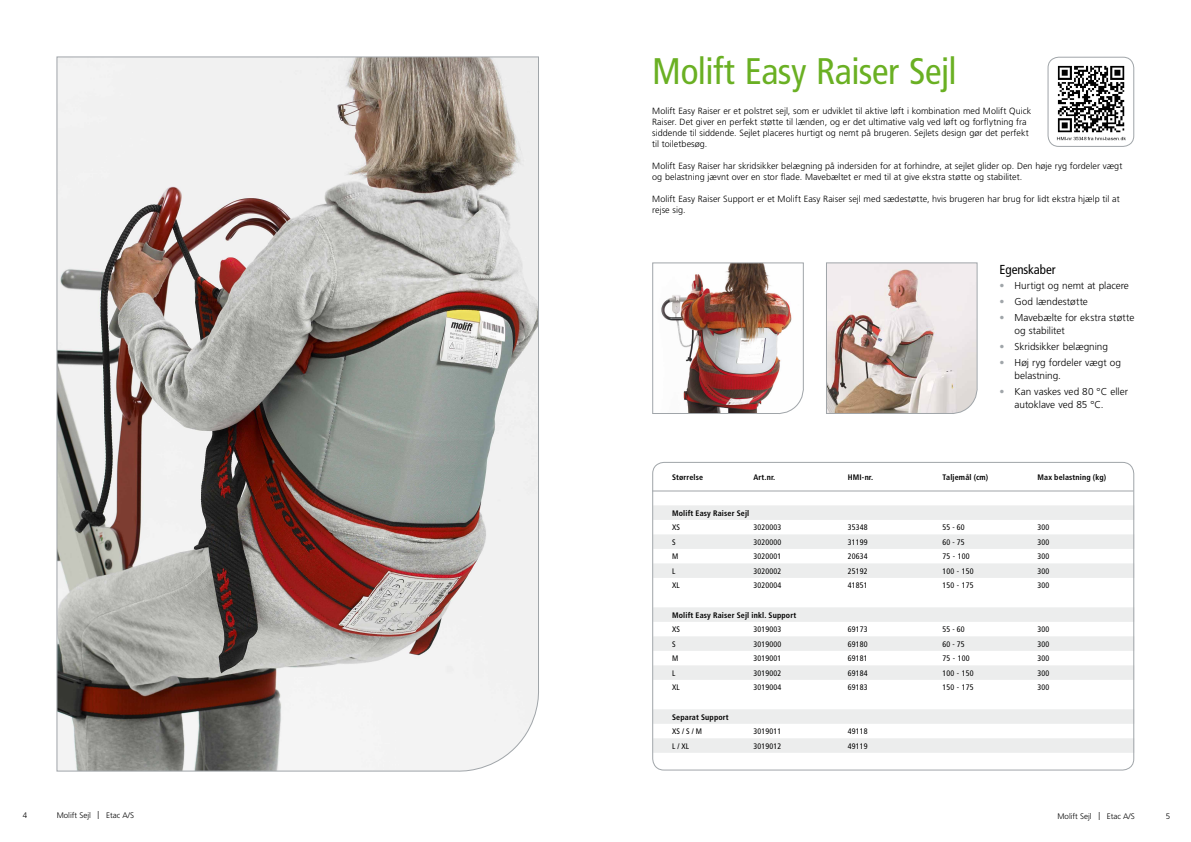
<style>
.page{position:relative;width:1191px;height:842px;background:#fff}
.page>*{position:absolute;margin:0;border:0;box-sizing:border-box;transform-origin:0 0}
.t1{font:condensed 37px "Frutiger LT Std";letter-spacing:-.015em;color:#6ab023}
.t2{font:condensed 13px "Frutiger";letter-spacing:-.005em;color:#000}
.t3{font:300 10px/13px "Frutiger LT Std";color:#000}
.t4{font:300 9px/10.8px "Frutiger LT Std";letter-spacing:.005em;color:#000}
.t5{font:condensed 8px "Frutiger LT Std";letter-spacing:.02em;color:#000}
.t6{font:700 condensed 8px "Frutiger LT Std";letter-spacing:.02em;color:#000}
.t7{font:300 8px "Frutiger LT Std";color:#000}
.s1{color:#a0a5a9}
</style>
<div class="page">
<svg style="left:654px;top:505px;width:478px;height:248px"></svg>
<img style="left:652px;top:262px;width:152px;height:152px">
<img style="left:826px;top:262px;width:152px;height:152px">
<hr style="left:652px;top:491px;width:481px;height:1px;background:#a0a5a9">
<div style="left:652px;top:462px;width:482px;height:308px;border:1px solid #a0a5a9;border-radius:11px"></div>
<svg style="left:56px;top:56px;width:483px;height:716px"></svg>
<img style="left:1049px;top:58px;width:83px;height:83px">
<div style="left:1047px;top:57px;width:87px;height:90px;border:1px solid #a0a5a9;border-radius:11px"></div>
<h1 class="t1" style="left:652px;top:50px;width:306px">Molift Easy Raiser Sejl</h1>
<p class="t4" style="left:652px;top:106px;width:380px">Molift Easy Raiser er et polstret sejl, som er udviklet til aktive løft i kombination med Molift Quick Raiser. Det giver en perfekt støtte til lænden, og er det ultimative valg ved løft og forflytning fra siddende til siddende. Sejlet placeres hurtigt og nemt på brugeren. Sejlets design gør det perfekt til toiletbesøg.</p>
<p class="t4" style="left:652px;top:161px;width:472px">Molift Easy Raiser har skridsikker belægning på indersiden for at forhindre, at sejlet glider op. Den høje ryg fordeler vægt og belastning jævnt over en stor flade. Mavebæltet er med til at give ekstra støtte og stabilitet.</p>
<p class="t4" style="left:652px;top:194px;width:469px">Molift Easy Raiser Support er et Molift Easy Raiser sejl med sædestøtte, hvis brugeren har brug for lidt ekstra hjælp til at rejse sig.</p>
<h2 class="t2" style="left:999px;top:261px;width:58px">Egenskaber</h2>
<p class="t3" style="left:999px;top:280px;width:131px"><span class="s1">•</span> Hurtigt og nemt at placere</p>
<p class="t3" style="left:999px;top:295px;width:90px"><span class="s1">•</span> God lændestøtte</p>
<p class="t3" style="left:1014px;top:311px;width:121px;text-indent:-15px"><span class="s1">•</span> Mavebælte for ekstra støtte og stabilitet</p>
<p class="t3" style="left:999px;top:340px;width:110px"><span class="s1">•</span> Skridsikker belægning</p>
<p class="t3" style="left:1014px;top:356px;width:108px;text-indent:-15px"><span class="s1">•</span> Høj ryg fordeler vægt og belastning.</p>
<p class="t3" style="left:1014px;top:385px;width:115px;text-indent:-15px"><span class="s1">•</span> Kan vaskes ved 80 °C eller autoklave ved 85 °C.</p>
<p class="t6" style="left:672px;top:473px;width:33px">Størrelse</p>
<p class="t6" style="left:753px;top:473px;width:23px">Art.nr.</p>
<p class="t6" style="left:848px;top:473px;width:27px">HMI-nr.</p>
<p class="t6" style="left:942px;top:473px;width:47px">Taljemål (cm)</p>
<p class="t6" style="left:1037px;top:473px;width:70px">Max belastning (kg)</p>
<p class="t6" style="left:672px;top:508px;width:79px">Molift Easy Raiser Sejl</p>
<p class="t5" style="left:672px;top:523px;width:10px">XS</p>
<p class="t5" style="left:753px;top:523px;width:29px">3020003</p>
<p class="t5" style="left:848px;top:523px;width:21px">35348</p>
<p class="t5" style="left:942px;top:523px;width:24px">55 - 60</p>
<p class="t5" style="left:1037px;top:523px;width:13px">300</p>
<p class="t5" style="left:672px;top:537px;width:5px">S</p>
<p class="t5" style="left:753px;top:537px;width:29px">3020000</p>
<p class="t5" style="left:848px;top:537px;width:21px">31199</p>
<p class="t5" style="left:942px;top:537px;width:24px">60 - 75</p>
<p class="t5" style="left:1037px;top:537px;width:13px">300</p>
<p class="t5" style="left:672px;top:552px;width:8px">M</p>
<p class="t5" style="left:753px;top:552px;width:29px">3020001</p>
<p class="t5" style="left:848px;top:552px;width:21px">20634</p>
<p class="t5" style="left:942px;top:552px;width:28px">75 - 100</p>
<p class="t5" style="left:1037px;top:552px;width:13px">300</p>
<p class="t5" style="left:672px;top:566px;width:5px">L</p>
<p class="t5" style="left:753px;top:566px;width:29px">3020002</p>
<p class="t5" style="left:848px;top:566px;width:21px">25192</p>
<p class="t5" style="left:942px;top:566px;width:32px">100 - 150</p>
<p class="t5" style="left:1037px;top:566px;width:13px">300</p>
<p class="t5" style="left:672px;top:581px;width:9px">XL</p>
<p class="t5" style="left:753px;top:581px;width:29px">3020004</p>
<p class="t5" style="left:848px;top:581px;width:21px">41851</p>
<p class="t5" style="left:942px;top:581px;width:32px">150 - 175</p>
<p class="t5" style="left:1037px;top:581px;width:13px">300</p>
<p class="t6" style="left:672px;top:610px;width:126px">Molift Easy Raiser Sejl inkl. Support</p>
<p class="t5" style="left:672px;top:625px;width:10px">XS</p>
<p class="t5" style="left:753px;top:625px;width:29px">3019003</p>
<p class="t5" style="left:848px;top:625px;width:21px">69173</p>
<p class="t5" style="left:942px;top:625px;width:24px">55 - 60</p>
<p class="t5" style="left:1037px;top:625px;width:13px">300</p>
<p class="t5" style="left:672px;top:639px;width:5px">S</p>
<p class="t5" style="left:753px;top:639px;width:29px">3019000</p>
<p class="t5" style="left:848px;top:639px;width:21px">69180</p>
<p class="t5" style="left:942px;top:639px;width:24px">60 - 75</p>
<p class="t5" style="left:1037px;top:639px;width:13px">300</p>
<p class="t5" style="left:672px;top:654px;width:8px">M</p>
<p class="t5" style="left:753px;top:654px;width:29px">3019001</p>
<p class="t5" style="left:848px;top:654px;width:21px">69181</p>
<p class="t5" style="left:942px;top:654px;width:28px">75 - 100</p>
<p class="t5" style="left:1037px;top:654px;width:13px">300</p>
<p class="t5" style="left:672px;top:668px;width:5px">L</p>
<p class="t5" style="left:753px;top:668px;width:29px">3019002</p>
<p class="t5" style="left:848px;top:668px;width:21px">69184</p>
<p class="t5" style="left:942px;top:668px;width:32px">100 - 150</p>
<p class="t5" style="left:1037px;top:668px;width:13px">300</p>
<p class="t5" style="left:672px;top:683px;width:9px">XL</p>
<p class="t5" style="left:753px;top:683px;width:29px">3019004</p>
<p class="t5" style="left:848px;top:683px;width:21px">69183</p>
<p class="t5" style="left:942px;top:683px;width:32px">150 - 175</p>
<p class="t5" style="left:1037px;top:683px;width:13px">300</p>
<p class="t6" style="left:672px;top:712px;width:58px">Separat Support</p>
<p class="t5" style="left:672px;top:727px;width:32px">XS / S / M</p>
<p class="t5" style="left:753px;top:727px;width:29px">3019011</p>
<p class="t5" style="left:848px;top:727px;width:21px">49118</p>
<p class="t5" style="left:672px;top:741px;width:19px">L / XL</p>
<p class="t5" style="left:753px;top:741px;width:29px">3019012</p>
<p class="t5" style="left:848px;top:741px;width:21px">49119</p>
<p class="t7" style="left:23px;top:811px;width:6px">4</p>
<p class="t7" style="left:57px;top:811px;width:79px">Molift Sejl | Etac A/S</p>
<p class="t7" style="left:1057px;top:812px;width:79px">Molift Sejl | Etac A/S</p>
<p class="t7" style="left:1166px;top:812px;width:6px">5</p>
</div>
